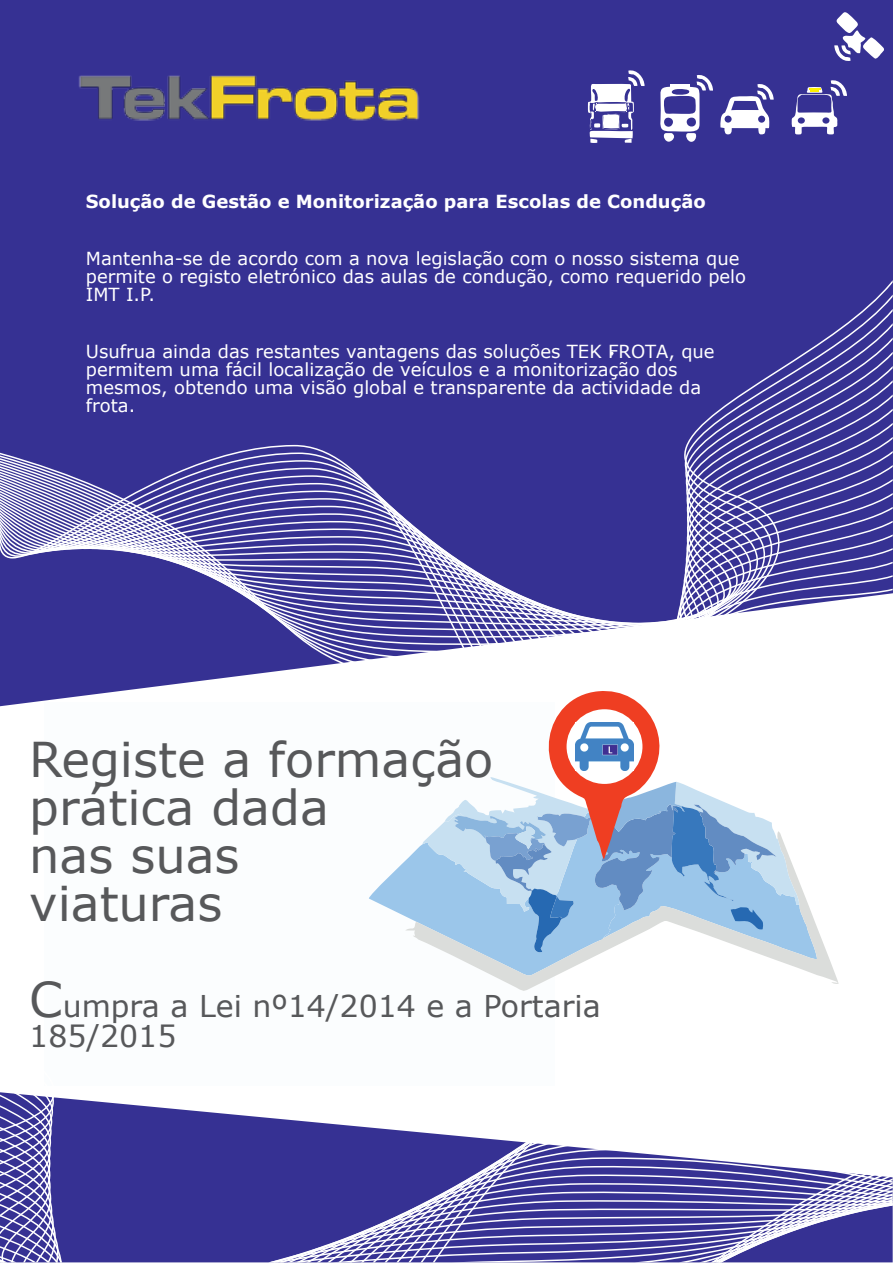
<style>
.page{position:relative;width:893px;height:1263px;background:#fff}
.page>*{position:absolute;margin:0;border:0;box-sizing:border-box;transform-origin:0 0}
.t1{font:48px/48px "Verdana";color:#57585a}
.t2{font:30px/30px "Verdana";color:#57585a}
.t3{font:18px/18px "Verdana";color:#fff}
.t4{font:700 18px "Verdana";color:#fff}
.s1{font-size:48px}
</style>
<div class="page">
<div style="left:0;top:0;width:893px;height:280px;background:#363193"></div>
<svg style="left:720px;top:82px;width:54px;height:54px"></svg>
<div style="left:725px;top:116px;width:7px;height:7px;background:#363193;border-radius:50%"></div>
<div style="left:758px;top:116px;width:7px;height:7px;background:#363193;border-radius:50%"></div>
<div style="left:0;top:280px;width:893px;height:15px;background:#363193"></div>
<div style="left:0;top:295px;width:893px;height:14px;background:#363193"></div>
<div style="left:0;top:309px;width:893px;height:14px;background:#363193"></div>
<div style="left:0;top:323px;width:893px;height:14px;background:#363193"></div>
<div style="left:0;top:337px;width:893px;height:15px;background:#363193"></div>
<div style="left:0;top:352px;width:893px;height:14px;background:#363193"></div>
<div style="left:0;top:366px;width:893px;height:14px;background:#363193"></div>
<div style="left:0;top:380px;width:893px;height:14px;background:#363193"></div>
<div style="left:0;top:394px;width:893px;height:15px;background:#363193"></div>
<div style="left:0;top:409px;width:893px;height:14px;background:#363193"></div>
<div style="left:0;top:423px;width:893px;height:14px;background:#363193"></div>
<div style="left:0;top:437px;width:893px;height:7px;background:#363193"></div>
<svg style="left:0;top:444px;width:893px;height:263px;fill:#363193"></svg>
<svg style="left:792px;top:79px;width:55px;height:56px"></svg>
<svg style="left:659px;top:73px;width:54px;height:71px"></svg>
<svg style="left:588px;top:69px;width:57px;height:74px"></svg>
<svg style="left:834px;top:9px;width:52px;height:54px"></svg>
<div style="left:44px;top:702px;width:510px;height:384px;background:#fbfdfe"></div>
<svg style="left:369px;top:861px;width:36px;height:55px"></svg>
<svg style="left:405px;top:845px;width:434px;height:146px"></svg>
<svg style="left:422px;top:687px;width:395px;height:272px"></svg>
<div style="left:567px;top:709px;width:75px;height:75px;background:#fff;border-radius:50%"></div>
<svg style="left:0;top:1093px;width:112px;height:10px"></svg>
<svg style="left:0;top:1103px;width:227px;height:11px;fill:#363193"></svg>
<svg style="left:0;top:1114px;width:343px;height:11px;fill:#363193"></svg>
<svg style="left:0;top:1125px;width:373px;height:11px;background:#413d99"></svg>
<svg style="left:0;top:1136px;width:361px;height:11px;background:#3f3b98"></svg>
<svg style="left:0;top:1147px;width:349px;height:11px;background:#3f3b98"></svg>
<svg style="left:0;top:1158px;width:327px;height:11px;background:#403b98"></svg>
<svg style="left:0;top:1174px;width:317px;height:88px;background:#433e9a"></svg>
<svg style="left:349px;top:1140px;width:12px;height:122px"></svg>
<svg style="left:361px;top:1131px;width:12px;height:131px;background:#524da2"></svg>
<svg style="left:373px;top:1127px;width:11px;height:135px"></svg>
<svg style="left:384px;top:1128px;width:12px;height:134px;background:#5954a5"></svg>
<svg style="left:396px;top:1130px;width:12px;height:132px;background:#5b56a6"></svg>
<svg style="left:408px;top:1131px;width:12px;height:131px;background:#5e5aa8"></svg>
<svg style="left:420px;top:1132px;width:13px;height:130px;background:#615daa"></svg>
<svg style="left:433px;top:1133px;width:460px;height:129px;fill:#363193"></svg>
<svg style="left:610px;top:352px;width:4px;height:5px"></svg>
<img style="left:576px;top:723px;width:58px;height:48px">
<img style="left:65px;top:73px;width:375px;height:51px">
<p class="t4" style="left:86px;top:188px;width:621px">Solução de Gestão e Monitorização para Escolas de Condução</p>
<p class="t3" style="left:86px;top:249px;width:662px">Mantenha-se de acordo com a nova legislação com o nosso sistema que permite o registo eletrónico das aulas de condução, como requerido pelo<br>IMT I.P.</p>
<p class="t3" style="left:86px;top:342px;width:630px">Usufrua ainda das restantes vantagens das soluções TEK FROTA, que permitem uma fácil localização de veículos e a monitorização dos mesmos, obtendo uma visão global e transparente da actividade da frota.</p>
<h1 class="t1" style="left:29px;top:735px;width:466px">Registe a formação prática dada<br>nas suas<br>viaturas</h1>
<h2 class="t2" style="left:29px;top:991px;width:573px"><span class="s1">C</span>umpra a Lei nº14/2014 e a Portaria<br>185/2015</h2>
</div>
